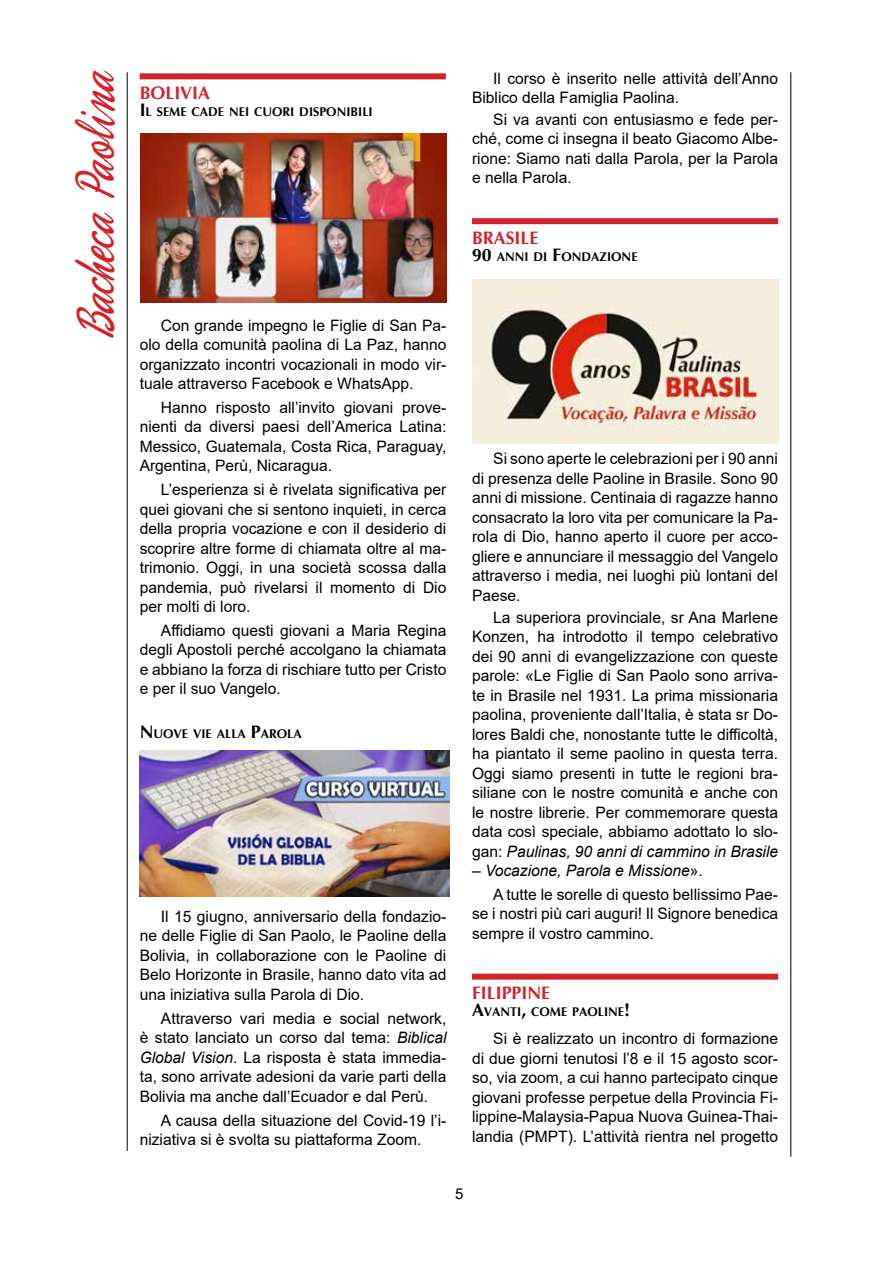
<style>
.page{position:relative;width:893px;height:1263px;background:#fff}
.page>*{position:absolute;margin:0;border:0;box-sizing:border-box;transform-origin:0 0}
.t1{font:57px "Phoenix Script FLF";color:#d2232a;scale:.7 1}
.t2{font:700 18px "Optima";color:#d2232a}
.t3{font:15.75px/19.5px "Arial";color:#000;text-align:justify}
.t4{font:15px "Arial";color:#000}
.t5{font:700 12.6px "Optima";color:#000}
.s1{font-size:18px}
.s2{font-style:italic}
</style>
<div class="page">
<hr style="left:127px;top:72px;width:1px;height:1079px;background:#000">
<hr style="left:791px;top:72px;width:1px;height:1085px;background:#000">
<div style="left:140px;top:73px;width:306px;height:6px;background:#d2232a"></div>
<div style="left:472px;top:218px;width:306px;height:6px;background:#d2232a"></div>
<div style="left:472px;top:974px;width:306px;height:6px;background:#d2232a"></div>
<img style="left:140px;top:134px;width:306px;height:168px">
<img style="left:140px;top:750px;width:309px;height:146px">
<img style="left:472px;top:279px;width:307px;height:164px">
<h1 class="t1" style="left:66px;top:340px;width:388px;rotate:-90deg">Bacheca Paolina</h1>
<p class="t2" style="left:140px;top:81px;width:63px">BOLIVIA</p>
<p class="t5" style="left:140px;top:104px;width:233px"><span class="s1">I</span>L SEME CADE NEI CUORI DISPONIBILI</p>
<p class="t3" style="left:472px;top:68px;width:308px;text-indent:21px">Il corso è inserito nelle attività dell’Anno<br>Biblico della Famiglia Paolina.</p>
<p class="t3" style="left:472px;top:109px;width:308px;text-indent:21px">Si va avanti con entusiasmo e fede per&shy;ché, come ci insegna il beato Giacomo Albe&shy;rione: Siamo nati dalla Parola, per la Parola e nella Parola.</p>
<p class="t2" style="left:472px;top:226px;width:67px">BRASILE</p>
<p class="t5" style="left:472px;top:249px;width:167px"><span class="s1">90</span> ANNI DI <span class="s1">F</span>ONDAZIONE</p>
<p class="t3" style="left:140px;top:315px;width:308px;text-indent:21px">Con grande impegno le Figlie di San Pa&shy;olo della comunità paolina di La Paz, hanno organizzato incontri vocazionali in modo vir&shy;tuale attraverso Facebook e WhatsApp.</p>
<p class="t3" style="left:140px;top:397px;width:308px;text-indent:21px">Hanno risposto all’invito giovani prove&shy;nienti da diversi paesi dell’America Latina:<br>Messico, Guatemala, Costa Rica, Paraguay, Argentina, Perù, Nicaragua.</p>
<p class="t3" style="left:140px;top:480px;width:308px;text-indent:21px">L’esperienza si è rivelata significativa per quei giovani che si sentono inquieti, in cerca della propria vocazione e con il desiderio di scoprire altre forme di chiamata oltre al ma&shy;trimonio. Oggi, in una società scossa dalla pandemia, può rivelarsi il momento di Dio per molti di loro.</p>
<p class="t3" style="left:140px;top:620px;width:308px;text-indent:21px">Affidiamo questi giovani a Maria Regina degli Apostoli perché accolgano la chiamata e abbiano la forza di rischiare tutto per Cristo e per il suo Vangelo.</p>
<p class="t5" style="left:140px;top:726px;width:163px"><span class="s1">N</span>UOVE VIE ALLA <span class="s1">P</span>AROLA</p>
<p class="t3" style="left:140px;top:906px;width:308px;text-indent:21px">Il 15 giugno, anniversario della fondazio&shy;ne delle Figlie di San Paolo, le Paoline della Bolivia, in collaborazione con le Paoline di Belo Horizonte in Brasile, hanno dato vita ad una iniziativa sulla Parola di Dio.</p>
<p class="t3" style="left:140px;top:1008px;width:308px;text-indent:21px">Attraverso vari media e social network, è stato lanciato un corso dal tema: <span class="s2">Biblical Global Vision</span>. La risposta è stata immedia&shy;ta, sono arrivate adesioni da varie parti della Bolivia ma anche dall’Ecuador e dal Perù.</p>
<p class="t3" style="left:140px;top:1110px;width:308px;text-indent:21px">A causa della situazione del Covid-19 l’i&shy;niziativa si è svolta su piattaforma Zoom.</p>
<p class="t3" style="left:472px;top:449px;width:308px;text-indent:21px">Si sono aperte le celebrazioni per i 90 anni di presenza delle Paoline in Brasile. Sono 90 anni di missione. Centinaia di ragazze hanno consacrato la loro vita per comunicare la Pa&shy;rola di Dio, hanno aperto il cuore per acco&shy;gliere e annunciare il messaggio del Vangelo attraverso i media, nei luoghi più lontani del Paese.</p>
<p class="t3" style="left:472px;top:607px;width:308px;text-indent:21px">La superiora provinciale, sr Ana Marlene Konzen, ha introdotto il tempo celebrativo dei 90 anni di evangelizzazione con queste parole: «Le Figlie di San Paolo sono arriva&shy;te in Brasile nel 1931. La prima missionaria paolina, proveniente dall’Italia, è stata sr Do&shy;lores Baldi che, nonostante tutte le difficoltà, ha piantato il seme paolino in questa terra.<br>Oggi siamo presenti in tutte le regioni bra&shy;siliane con le nostre comunità e anche con le nostre librerie. Per commemorare questa data così speciale, abbiamo adottato lo slo&shy;gan: <span class="s2">Paulinas, 90 anni di cammino in Brasile</span></p>
<p class="t3" style="left:493px;top:859px;width:286px;line-height:23.7px;text-indent:-21px"><span class="s2">– Vocazione, Parola e Missione</span>».<br>A tutte le sorelle di questo bellissimo Pae-</p>
<p class="t3" style="left:472px;top:904px;width:308px">se i nostri più cari auguri! Il Signore benedica sempre il vostro cammino.</p>
<p class="t2" style="left:472px;top:981px;width:34px">FILIPPINE</p>
<p class="t5" style="left:472px;top:1004px;width:160px"><span class="s1">A</span>VANTI<span class="s1">,</span> COME PAOLINE<span class="s1">!</span></p>
<p class="t3" style="left:472px;top:1029px;width:308px;text-indent:21px">Si è realizzato un incontro di formazione di due giorni tenutosi l’8 e il 15 agosto scor&shy;so, via zoom, a cui hanno partecipato cinque giovani professe perpetue della Provincia Fi&shy;lippine-Malaysia-Papua Nuova Guinea-Thai&shy;landia (PMPT). L’attività rientra nel progetto</p>
<p class="t4" style="left:455px;top:1183px;width:10px">5</p>
</div>
